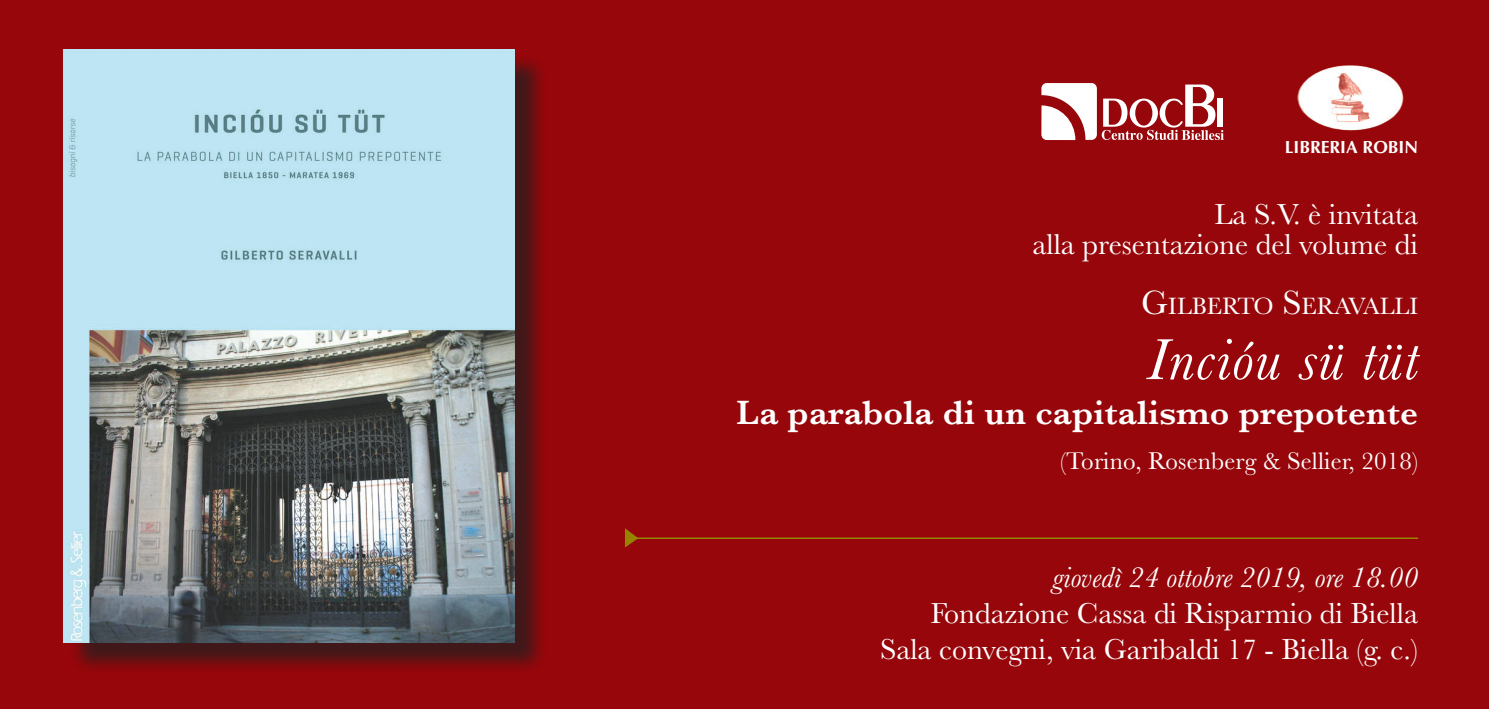
<style>
.page{position:relative;width:1489px;height:709px;background:#fff}
.page>*{position:absolute;margin:0;border:0;box-sizing:border-box;transform-origin:0 0}
.t1{font:italic 60px "Baskerville";letter-spacing:.02em;color:#fff}
.t2{font:600 35px "Baskerville";letter-spacing:.005em;color:#fff}
.t3{font:30px "Baskerville";color:#fff}
.t4{font:italic 30px "Baskerville";color:#fff}
.t5{font:25px "Baskerville";letter-spacing:.005em;color:#fff}
.t6{font:24.5px "Baskerville";color:#fff}
.t7{font:700 17.5px "Optima";color:#fff}
.s1{font-size:35px}
</style>
<div class="page">
<div style="left:0;top:0;width:1488px;height:709px;background:#97060a"></div>
<svg style="left:1041px;top:83px;width:182px;height:57px"></svg>
<hr style="left:631px;top:537px;width:786px;height:2px;background:#968400">
<svg style="left:622px;top:527px;width:18px;height:23px"></svg>
<img style="left:1297px;top:65px;width:106px;height:65px">
<div style="left:68px;top:53px;width:479px;height:622px;background:#231f20;opacity:.75"></div>
<img style="left:64px;top:49px;width:450px;height:593px">
<p class="t7" style="left:1284px;top:137px;width:135px">LIBRERIA ROBIN</p>
<p class="t3" style="left:1214px;top:195px;width:205px">La S.V. è invitata</p>
<p class="t3" style="left:1032px;top:225px;width:387px">alla presentazione del volume di</p>
<p class="t6" style="left:1141px;top:290px;width:278px"><span class="s1">G</span>ILBERTO <span class="s1">S</span>ERAVALLI</p>
<p class="t1" style="left:1147px;top:320px;width:272px">Incióu sü tüt</p>
<p class="t2" style="left:736px;top:388px;width:683px">La parabola di un capitalismo prepotente</p>
<p class="t5" style="left:1059px;top:445px;width:359px">(Torino, Rosenberg &amp; Sellier, 2018)</p>
<p class="t4" style="left:1052px;top:557px;width:367px">giovedì 24 ottobre 2019, ore 18.00</p>
<p class="t3" style="left:930px;top:593px;width:489px">Fondazione Cassa di Risparmio di Biella</p>
<p class="t3" style="left:880px;top:629px;width:539px">Sala convegni, via Garibaldi 17 - Biella (g. c.)</p>
</div>
